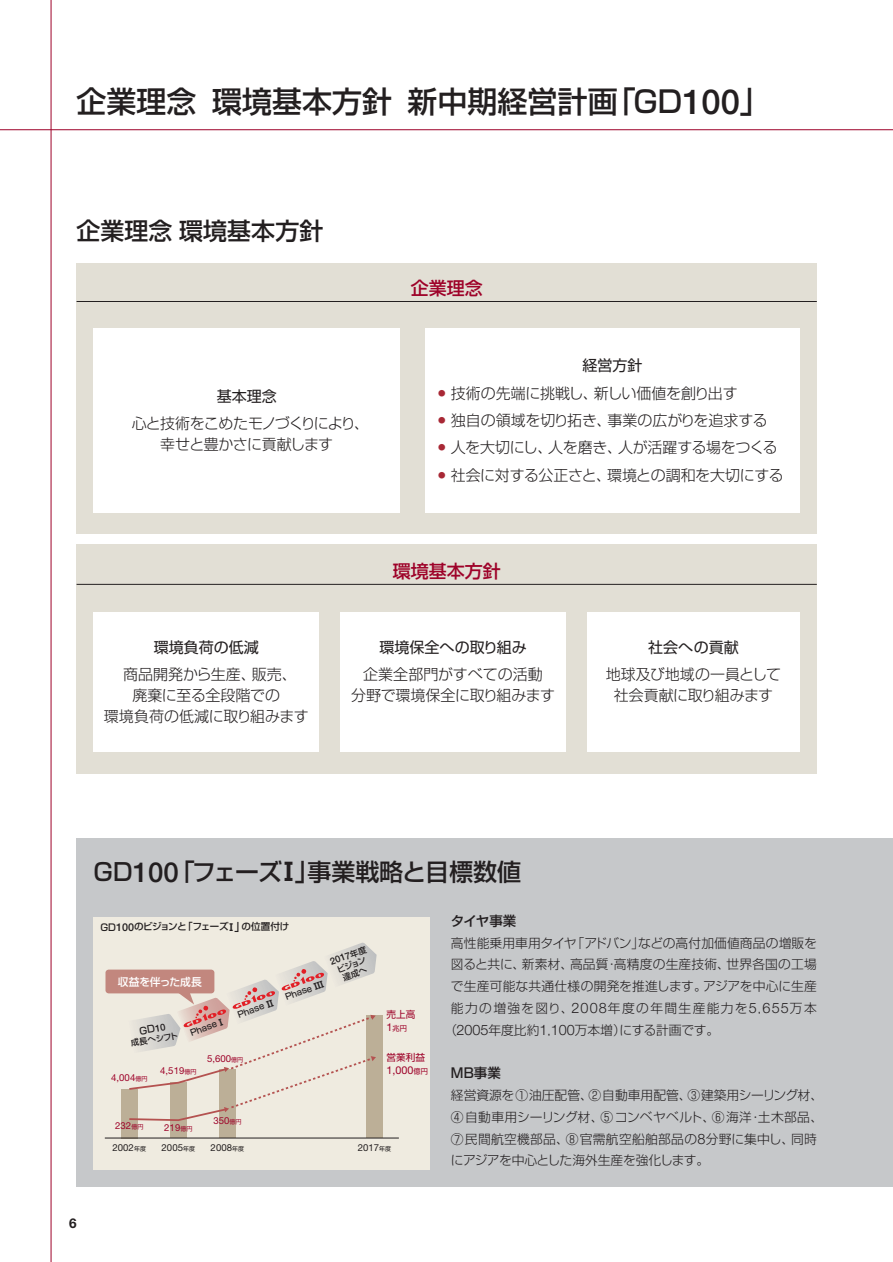
<style>
.page{position:relative;width:893px;height:1262px;background:#fff}
.page>*{position:absolute;margin:0;border:0;box-sizing:border-box;transform-origin:0 0}
.t1{font:500 30px "Shin Go";color:#231f20}
.t2{font:500 24px "Shin Go";color:#231f20}
.t3{font:500 18px "Shin Go";color:#9e0229}
.t4{font:300 15px/21px "Shin Go";letter-spacing:-.02em;color:#231f20;text-align:center}
.t5{font:300 15px/21px "Shin Go";color:#231f20;text-align:center}
.t6{font:15px "Shin Go";color:#231f20}
.t7{font:300 15px/21px "Shin Go";letter-spacing:-.055em;color:#231f20;text-align:center}
.t8{font:500 13.5px "Shin Go";color:#231f20}
.t9{font:700 13.5px "Helvetica Neue";color:#231f20}
.t10{font:300 12.75px/21.8px "Shin Go";letter-spacing:.01em;color:#231f20}
.t11{font:300 12.75px "Shin Go";letter-spacing:.105em;color:#231f20}
.t12{font:500 10.8px "Shin Go";letter-spacing:-.02em;color:#fff}
.t13{font:10.8px "Helvetica Neue";color:#9e0229}
.t14{font:9.6px "Helvetica Neue";color:#9e0229}
.t15{font:500 9.6px "Shin Go";letter-spacing:-.045em;color:#231f20}
.t16{font:9.6px "Helvetica Neue";color:#231f20}
.t17{font:9.6px "Shin Go";color:#9e0229}
.t18{font:500 9.6px "Helvetica Neue";color:#231f20}
.t19{font:500 8.4px/9.6px "Shin Go";color:#231f20}
.t20{font:7.2px "Shin Go";color:#9e0229}
.s1{font-family:"Helvetica Neue";font-size:34.5px}
.s2{font-family:"Helvetica Neue";font-size:27.6px}
.s3{font-family:"Lubalin Graph";font-weight:600;font-size:27px}
.s4{font-family:"Helvetica Neue";font-size:10.8px}
.s5{font-family:"Lubalin Graph";font-weight:600;font-size:10.8px}
.s6{font-size:10.8px}
.s7{font-family:"Lubalin Graph";font-weight:600;font-size:9.6px}
.s8{font-family:"Helvetica Neue"}
.s9{font-family:"Shin Go";font-size:6px}
.s10{font-family:"Shin Go";font-size:8.4px}
.s11{font-family:"Shin Go";font-size:7.2px}
.s12{font-family:"Helvetica Neue";font-size:14.4px}
</style>
<div class="page">
<div style="left:77px;top:839px;width:815px;height:348px;background:#c6c8ca"></div>
<div style="left:77px;top:262px;width:739px;height:272px;background:#e2dfd5"></div>
<div style="left:77px;top:544px;width:739px;height:229px;background:#e2dfd5"></div>
<hr style="left:0;top:129px;width:892px;height:1px;background:#9e0229">
<div style="left:94px;top:916px;width:335px;height:253px;background:#efebe0"></div>
<div style="left:170px;top:1082px;width:16px;height:56px;background:#bcaf97"></div>
<div style="left:121px;top:1089px;width:16px;height:49px;background:#bcaf97"></div>
<div style="left:219px;top:1069px;width:16px;height:69px;background:#bcaf97"></div>
<div style="left:366px;top:1015px;width:16px;height:123px;background:#bcaf97"></div>
<hr style="left:105px;top:1137px;width:294px;height:1px;background:#231f20">
<div style="left:105px;top:969px;width:109px;height:24px;background:#c2877e;border-radius:3px"></div>
<svg style="left:127px;top:942px;width:249px;height:180px"></svg>
<div style="left:94px;top:612px;width:225px;height:140px;background:#fff"></div>
<div style="left:340px;top:612px;width:226px;height:140px;background:#fff"></div>
<div style="left:587px;top:612px;width:212px;height:140px;background:#fff"></div>
<div style="left:425px;top:328px;width:374px;height:184px;background:#fff"></div>
<hr style="left:77px;top:584px;width:739px;height:1px;background:#231f20">
<hr style="left:77px;top:301px;width:739px;height:1px;background:#231f20">
<div style="left:94px;top:328px;width:306px;height:184px;background:#fff"></div>
<hr style="left:51px;top:0;width:1px;height:1262px;background:#9e0229">
<h1 class="t1" style="left:77px;top:91px;width:694px">企業理念環境基本方針新中期経営計画「GD<span class="s1">100</span>」</h1>
<h2 class="t2" style="left:77px;top:222px;width:248px">企業理念環境基本方針</h2>
<p class="t6" style="left:217px;top:390px;width:62px">基本理念</p>
<p class="t7" style="left:132px;top:415px;width:239px">心と技術をこめたモノづくりにより、幸せと豊かさに貢献します</p>
<h3 class="t3" style="left:410px;top:281px;width:73px">企業理念</h3>
<p class="t6" style="left:582px;top:360px;width:61px">経営方針</p>
<p class="t4" style="left:438px;top:384px;width:301px"><sup>●</sup> 技術の先端に挑戦し、新しい価値を創り出す</p>
<p class="t5" style="left:438px;top:412px;width:331px"><sup>●</sup> 独自の領域を切り拓き、事業の広がりを追求する</p>
<p class="t4" style="left:438px;top:439px;width:341px"><sup>●</sup> 人を大切にし、人を磨き、人が活躍する場をつくる</p>
<p class="t4" style="left:438px;top:466px;width:347px"><sup>●</sup> 社会に対する公正さと、環境との調和を大切にする</p>
<h3 class="t3" style="left:392px;top:564px;width:109px">環境基本方針</h3>
<p class="t6" style="left:154px;top:641px;width:107px">環境負荷の低減</p>
<p class="t5" style="left:104px;top:666px;width:206px">商品開発から生産、販売、<br>廃棄に至る全段階での<br>環境負荷の低減に取り組みます</p>
<p class="t6" style="left:379px;top:641px;width:149px">環境保全への取り組み</p>
<p class="t5" style="left:351px;top:666px;width:206px">企業全部門がすべての活動<br>分野で環境保全に取り組みます</p>
<p class="t6" style="left:648px;top:641px;width:92px">社会への貢献</p>
<p class="t4" style="left:605px;top:666px;width:177px">地球及び地域の一員として社会貢献に取り組みます</p>
<h2 class="t2" style="left:94px;top:863px;width:429px">GD<span class="s2">100</span>「フェーズ<span class="s3">I</span>」事業戦略と目標数値</h2>
<p class="t9" style="left:69px;top:1218px;width:9px">6</p>
<p class="t15" style="left:100px;top:923px;width:191px">GD<span class="s4">100</span>のビジョンと「フェーズ<span class="s5">I</span><span class="s6">」</span>の位置付け</p>
<p class="t12" style="left:118px;top:977px;width:85px">収益を伴った成長</p>
<p class="t19" style="left:189px;top:1029px;width:35px;rotate:-20deg">Phase <span class="s7">I</span></p>
<p class="t15" style="left:139px;top:1027px;width:28px;rotate:-10deg">GD<span class="s8">10</span></p>
<p class="t19" style="left:130px;top:1039px;width:49px;rotate:-10deg">成長へシフト</p>
<p class="t19" style="left:237px;top:1011px;width:38px;rotate:-20deg">Phase <span class="s7">II</span></p>
<p class="t14" style="left:207px;top:1054px;width:38px">5,600<span class="s9">億円</span></p>
<p class="t18" style="left:329px;top:958px;width:40px;rotate:-20deg">2017<span class="s10">年度</span></p>
<p class="t19" style="left:336px;top:966px;width:32px;rotate:-20deg">ビジョン達成へ</p>
<p class="t19" style="left:284px;top:993px;width:42px;rotate:-20deg">Phase <span class="s7">III</span></p>
<p class="t17" style="left:386px;top:1010px;width:30px">売上高</p>
<p class="t20" style="left:386px;top:1025px;width:22px"><span class="s4">1</span>兆円</p>
<p class="t17" style="left:386px;top:1053px;width:40px">営業利益</p>
<p class="t14" style="left:111px;top:1074px;width:38px">4,004<span class="s9">億円</span></p>
<p class="t14" style="left:115px;top:1122px;width:30px">232<span class="s9">億円</span></p>
<p class="t14" style="left:160px;top:1067px;width:38px">4,519<span class="s9">億円</span></p>
<p class="t13" style="left:386px;top:1066px;width:43px">1,000<span class="s11">億円</span></p>
<p class="t14" style="left:164px;top:1124px;width:30px">219<span class="s9">億円</span></p>
<p class="t14" style="left:213px;top:1117px;width:30px">350<span class="s9">億円</span></p>
<p class="t16" style="left:113px;top:1144px;width:35px">2002<span class="s9">年度</span></p>
<p class="t16" style="left:162px;top:1144px;width:35px">2005<span class="s9">年度</span></p>
<p class="t16" style="left:211px;top:1144px;width:35px">2008<span class="s9">年度</span></p>
<p class="t16" style="left:357px;top:1144px;width:35px">2017<span class="s9">年度</span></p>
<p class="t8" style="left:451px;top:915px;width:67px">タイヤ事業</p>
<p class="t10" style="left:451px;top:933px;width:367px">高性能乗用車用タイヤ「アドバン」などの高付加価値商品の増販を</p>
<p class="t10" style="left:451px;top:955px;width:367px">図ると共に、新素材、高品質・高精度の生産技術、世界各国の工場</p>
<p class="t10" style="left:451px;top:977px;width:367px">で生産可能な共通仕様の開発を推進します。アジアを中心に生産</p>
<p class="t11" style="left:451px;top:1003px;width:367px">能力の増強を図り、<span class="s12">2008</span>年度の年間生産能力を<span class="s12">5</span>,<span class="s12">655</span>万本</p>
<p class="t10" style="left:444px;top:1020px;width:276px">（<span class="s12">2005</span>年度比約<span class="s12">1</span>,<span class="s12">100</span>万本増）にする計画です。</p>
<p class="t8" style="left:451px;top:1068px;width:51px">MB事業</p>
<p class="t10" style="left:451px;top:1086px;width:374px">経営資源を①油圧配管、②自動車用配管、③建築用シーリング材、<br>④自動車用シーリング材、⑤コンベヤベルト、⑥海洋・土木部品、<br>⑦民間航空機部品、⑧官需航空船舶部品の<span class="s12">8</span>分野に集中し、同時にアジアを中心とした海外生産を強化します。</p>
</div>
